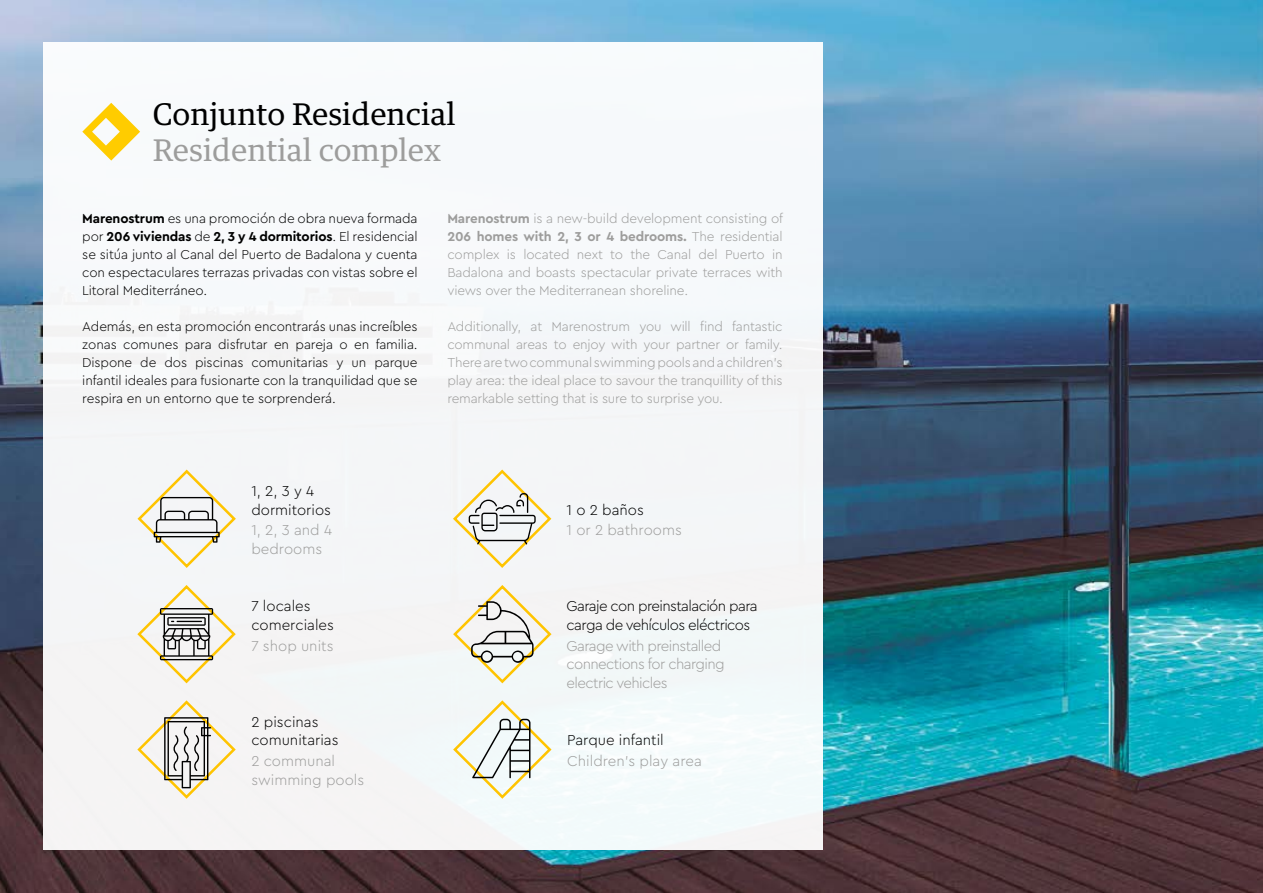
<style>
.page{position:relative;width:1263px;height:893px;background:#fff}
.page>*{position:absolute;margin:0;border:0;box-sizing:border-box;transform-origin:0 0}
.t1{font:30px "Guardian Text Egyp";color:#000}
.t2{font:30px "Guardian Text Egyp";color:#9d9d9c}
.t3{font:300 15px/18.6px "Cera Pro";letter-spacing:-.01em;color:#9d9d9c}
.t4{font:300 15px/18.6px "Cera Pro";color:#000}
.t5{font:300 15px/18.6px "Cera Pro";letter-spacing:-.04em;color:#9d9d9c}
.t6{font:300 15px/18.6px "Cera Pro";letter-spacing:-.04em;color:#000}
.t7{font:300 13.5px/18px "Cera Pro";letter-spacing:-.015em;color:#9d9d9c;text-align:justify}
.t8{font:300 13.5px/18px "Cera Pro";letter-spacing:-.01em;color:#000;text-align:justify}
.s1{font-weight:700}
</style>
<div class="page">
<img style="left:0;top:0;width:1263px;height:893px">
<div style="left:43px;top:43px;width:779px;height:807px;background:#f5f7f8"></div>
<svg style="left:82px;top:103px;width:58px;height:58px"></svg>
<svg style="left:137px;top:469px;width:99px;height:99px"></svg>
<svg style="left:453px;top:469px;width:99px;height:99px"></svg>
<svg style="left:137px;top:585px;width:99px;height:99px"></svg>
<svg style="left:453px;top:585px;width:99px;height:99px"></svg>
<svg style="left:137px;top:700px;width:99px;height:99px"></svg>
<svg style="left:453px;top:700px;width:99px;height:99px"></svg>
<h1 class="t1" style="left:153px;top:90px;width:304px">Conjunto Residencial</h1>
<h1 class="t2" style="left:153px;top:126px;width:290px">Residential complex</h1>
<p class="t8" style="left:82px;top:208px;width:337px"><span class="s1">Marenostrum</span> es una promoción de obra nueva formada por <span class="s1">206 viviendas</span> de <span class="s1">2, 3 y 4 dormitorios</span>. El residencial se sitúa junto al Canal del Puerto de Badalona y cuenta con espectaculares terrazas privadas con vistas sobre el Litoral Mediterráneo.</p>
<p class="t8" style="left:82px;top:316px;width:337px">Además, en esta promoción encontrarás unas increíbles zonas comunes para disfrutar en pareja o en familia.<br>Dispone de dos piscinas comunitarias y un parque infantil ideales para fusionarte con la tranquilidad que se respira en un entorno que te sorprenderá.</p>
<p class="t7" style="left:447px;top:208px;width:337px"><span class="s1">Marenostrum</span> is a new-build development consisting of <span class="s1">206 homes with 2, 3 or 4 bedrooms.</span> The residential complex is located next to the Canal del Puerto in Badalona and boasts spectacular private terraces with views over the Mediterranean shoreline.</p>
<p class="t7" style="left:447px;top:316px;width:337px">Additionally, at Marenostrum you will find fantastic communal areas to enjoy with your partner or family.<br>There are two communal swimming pools and a children’s play area: the ideal place to savour the tranquillity of this remarkable setting that is sure to surprise you.</p>
<p class="t4" style="left:251px;top:481px;width:81px">1, 2, 3 y 4 dormitorios</p>
<p class="t3" style="left:251px;top:520px;width:82px">1, 2, 3 and 4 bedrooms</p>
<p class="t3" style="left:567px;top:520px;width:117px">1 or 2 bathrooms</p>
<p class="t4" style="left:567px;top:500px;width:79px">1 o 2 baños</p>
<p class="t4" style="left:251px;top:596px;width:84px">7 locales comerciales</p>
<p class="t6" style="left:567px;top:596px;width:193px">Garaje con preinstalación para carga de vehículos eléctricos</p>
<p class="t5" style="left:567px;top:636px;width:160px">Garage with preinstalled connections for charging electric vehicles</p>
<p class="t3" style="left:251px;top:636px;width:84px">7 shop units</p>
<p class="t4" style="left:251px;top:712px;width:89px">2 piscinas comunitarias</p>
<p class="t3" style="left:251px;top:751px;width:114px">2 communal swimming pools</p>
<p class="t4" style="left:567px;top:730px;width:98px">Parque infantil</p>
<p class="t3" style="left:567px;top:751px;width:136px">Children’s play area</p>
</div>
